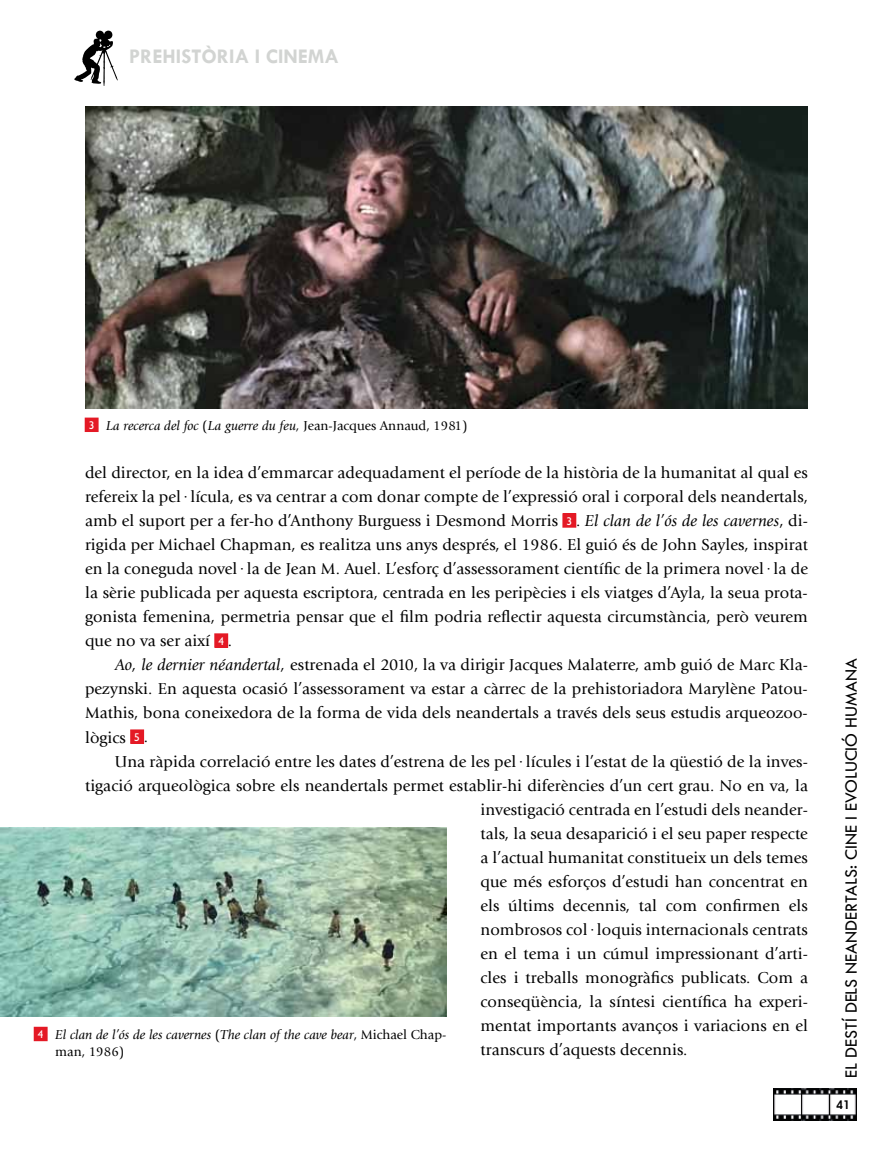
<style>
.page{position:relative;width:893px;height:1149px;background:#fff}
.page>*{position:absolute;margin:0;border:0;box-sizing:border-box;transform-origin:0 0}
.t1{font:700 21px "Tw Cen";color:#d2d4d2}
.t2{font:18px "Tw Cen";color:#000}
.t3{font:16.5px/24px "Giovanni";letter-spacing:.005em;color:#000;text-align:justify}
.t4{font:italic 13.5px/16.2px "Giovanni";color:#000}
.t5{font:600 12px "Avant Garde IT Cby BT";color:#000}
.s1{font-family:"Humanist 521 BT";font-style:normal;font-size:11.25px;color:#fff}
.s2{font-style:normal}
.s3{font-family:"Humanist 521 BT";font-size:11.25px;color:#fff}
.s4{font-style:italic}
</style>
<div class="page">
<img style="left:773px;top:1088px;width:84px;height:32px">
<svg style="left:834px;top:1092px;width:17px;height:19px"></svg>
<svg style="left:74px;top:31px;width:44px;height:55px"></svg>
<div style="left:563px;top:513px;width:13px;height:14px;background:#e41925"></div>
<div style="left:215px;top:633px;width:13px;height:14px;background:#e41925"></div>
<div style="left:215px;top:633px;width:13px;height:14px;border:1px solid #e41925"></div>
<div style="left:131px;top:729px;width:13px;height:14px;background:#e41925"></div>
<div style="left:131px;top:729px;width:13px;height:14px;border:1px solid #e41925"></div>
<div style="left:85px;top:418px;width:13px;height:13px;background:#e41925"></div>
<div style="left:34px;top:1026px;width:13px;height:14px;background:#e41925"></div>
<div style="left:34px;top:1026px;width:13px;height:14px;border:1px solid #e41925"></div>
<img style="left:85px;top:106px;width:723px;height:302px">
<img style="left:0;top:827px;width:446px;height:188px">
<p class="t1" style="left:129px;top:43px;width:211px">PREHISTÒRIA i CINEMA</p>
<p class="t4" style="left:89px;top:418px;width:380px"><span class="s1">3</span> La recerca del foc <span class="s2">(</span>La guerre du feu, <span class="s2">Jean-Jacques Annaud, 1981)</span></p>
<p class="t3" style="left:85px;top:461px;width:724px">del director, en la idea d’emmarcar adequadament el període de la història de la humanitat al qual es refereix la pel·lícula, es va centrar a com donar compte de l’expressió oral i corporal dels neandertals, amb el suport per a fer-ho d’Anthony Burguess i Desmond Morris <span class="s3">3</span> . <span class="s4">El clan de l’ós de les cavernes</span>, di&shy;rigida per Michael Chapman, es realitza uns anys després, el 1986. El guió és de John Sayles, inspirat en la coneguda novel·la de Jean M. Auel. L’esforç d’assessorament científic de la primera novel·la de la sèrie publicada per aquesta escriptora, centrada en les peripècies i els viatges d’Ayla, la seua prota&shy;gonista femenina, permetria pensar que el film podria reflectir aquesta circumstància, però veurem que no va ser així <span class="s3">4</span> .</p>
<p class="t3" style="left:85px;top:653px;width:724px;text-indent:30px"><span class="s4">Ao, le dernier néandertal,</span> estrenada el 2010, la va dirigir Jacques Malaterre, amb guió de Marc Kla&shy;pezynski. En aquesta ocasió l’assessorament va estar a càrrec de la prehistoriadora Marylène Patou-Mathis, bona coneixedora de la forma de vida dels neandertals a través dels seus estudis arqueozoo&shy;lògics <span class="s3">5</span> .</p>
<p class="t3" style="left:115px;top:749px;width:695px">Una ràpida correlació entre les dates d’estrena de les pel·lícules i l’estat de la qüestió de la inves-</p>
<p class="t3" style="left:85px;top:773px;width:724px">tigació arqueològica sobre els neandertals permet establir-hi diferències d’un cert grau. No en va, la</p>
<p class="t3" style="left:480px;top:797px;width:329px">investigació centrada en l’estudi dels neander-</p>
<p class="t3" style="left:480px;top:821px;width:329px">tals, la seua desaparició i el seu paper respecte</p>
<p class="t3" style="left:480px;top:845px;width:329px">a l’actual humanitat constitueix un dels temes</p>
<p class="t3" style="left:480px;top:869px;width:329px">que més esforços d’estudi han concentrat en</p>
<p class="t3" style="left:480px;top:893px;width:329px">els últims decennis, tal com confirmen els</p>
<p class="t3" style="left:480px;top:917px;width:329px">nombrosos col·loquis internacionals centrats</p>
<p class="t3" style="left:480px;top:941px;width:329px">en el tema i un cúmul impressionant d’arti-</p>
<p class="t3" style="left:480px;top:965px;width:329px">cles i treballs monogràfics publicats. Com a</p>
<p class="t3" style="left:480px;top:989px;width:329px">conseqüència, la síntesi científica ha experi-</p>
<p class="t3" style="left:480px;top:1013px;width:329px">mentat importants avanços i variacions en el</p>
<p class="t3" style="left:480px;top:1037px;width:209px">transcurs d’aquests decennis.</p>
<p class="t4" style="left:55px;top:1026px;width:393px;text-indent:-17px"><span class="s1">4</span> El clan de l’ós de les cavernes <span class="s2">(</span>The clan of the cave bear<span class="s2">, Michael Chap&shy;man, 1986)</span></p>
<p class="t2" style="left:840px;top:1077px;width:421px;rotate:-90deg">El destí dels neandertals: cine i evolució humana</p>
<p class="t5" style="left:836px;top:1097px;width:15px">41</p>
</div>
